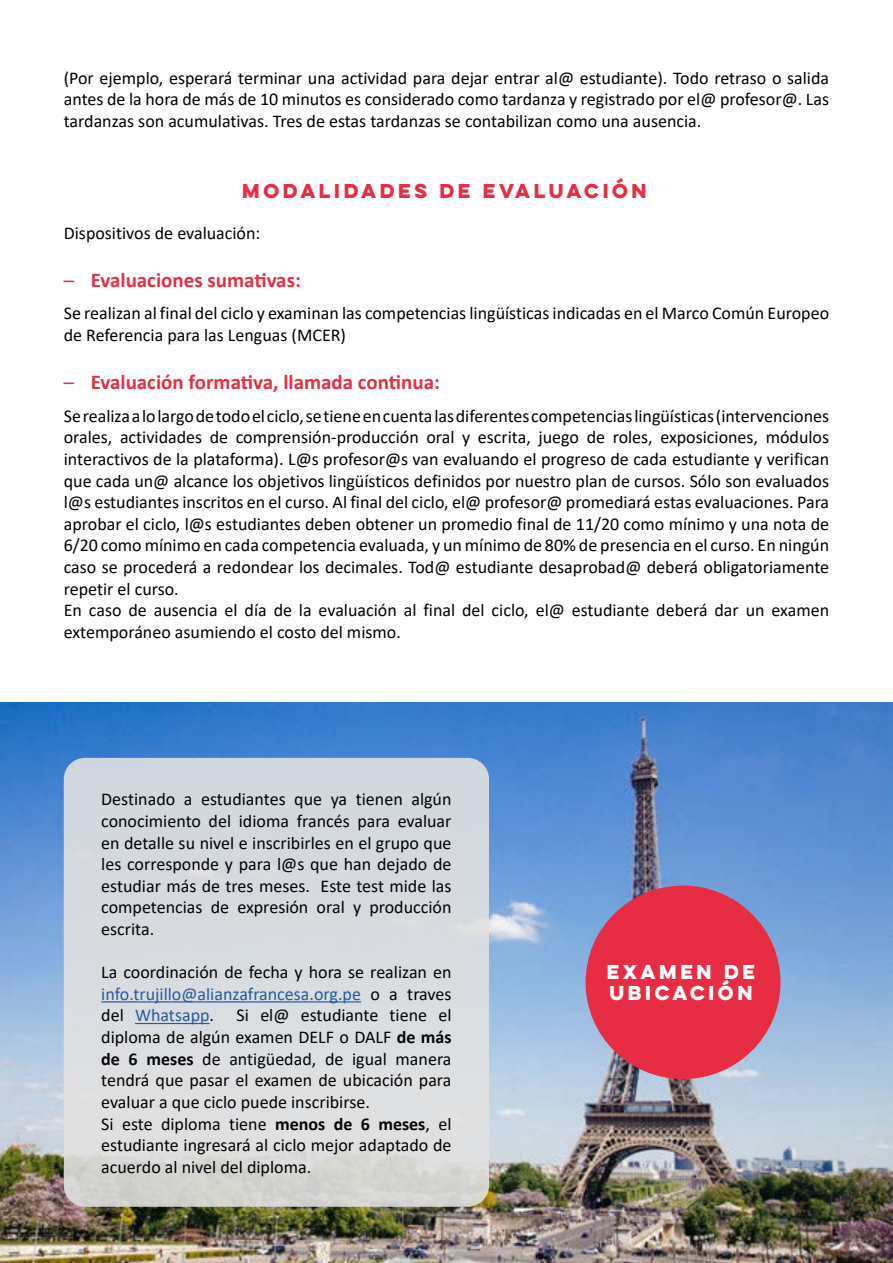
<style>
.page{position:relative;width:893px;height:1263px;background:#fff}
.page>*{position:absolute;margin:0;border:0;box-sizing:border-box;transform-origin:0 0}
.t1{font:700 21px "Calibri";color:#e72d43}
.t2{font:18px/21.6px "Calibri";color:#020203}
.t3{font:700 18px "Lulo Clean One";letter-spacing:-.025em;color:#e72d43}
.t4{font:700 18px/21.6px "Lulo Clean One";letter-spacing:-.025em;color:#fff}
.s1{font-weight:400}
.s2{color:#275b9b}
.s3{font-weight:700}
</style>
<div class="page">
<img style="left:1px;top:702px;width:892px;height:560px">
<div style="left:586px;top:885px;width:194px;height:194px;background:#e72d43;border-radius:50%"></div>
<div style="left:64px;top:758px;width:425px;height:449px;background:linear-gradient(to bottom,#d2d9e2,#dcdcdb);border-radius:21px"></div>
<hr style="left:101px;top:1001px;width:260px;height:1px;background:#275b9b">
<hr style="left:135px;top:1023px;width:75px;height:1px;background:#275b9b">
<p class="t2" style="left:64px;top:66px;width:767px;text-align:justify">(Por ejemplo, esperará terminar una actividad para dejar entrar al@ estudiante). Todo retraso o salida antes de la hora de más de 10 minutos es considerado como tardanza y registrado por el@ profesor@. Las tardanzas son acumulativas. Tres de estas tardanzas se contabilizan como una ausencia.</p>
<p class="t3" style="left:242px;top:177px;width:410px">MODALIDADES DE EVALUACIÓN</p>
<p class="t2" style="left:64px;top:222px;width:198px">Dispositivos de evaluación:</p>
<p class="t1" style="left:64px;top:265px;width:239px"><span class="s1">–</span> Evaluaciones sumativas:</p>
<p class="t2" style="left:64px;top:302px;width:767px">Se realizan al final del ciclo y examinan las competencias lingüísticas indicadas en el Marco Común Europeo de Referencia para las Lenguas (MCER)</p>
<p class="t1" style="left:64px;top:367px;width:378px"><span class="s1">–</span> Evaluación formativa, llamada continua:</p>
<p class="t2" style="left:64px;top:404px;width:767px">Se realiza a lo largo de todo el ciclo, se tiene en cuenta las diferentes competencias lingüísticas (intervenciones orales, actividades de comprensión-producción oral y escrita, juego de roles, exposiciones, módulos interactivos de la plataforma). L@s profesor@s van evaluando el progreso de cada estudiante y verifican que cada un@ alcance los objetivos lingüísticos definidos por nuestro plan de cursos. Sólo son evaluados l@s estudiantes inscritos en el curso. Al final del ciclo, el@ profesor@ promediará estas evaluaciones. Para aprobar el ciclo, l@s estudiantes deben obtener un promedio final de 11/20 como mínimo y una nota de 6/20 como mínimo en cada competencia evaluada, y un mínimo de 80% de presencia en el curso. En ningún caso se procederá a redondear los decimales. Tod@ estudiante desaprobad@ deberá obligatoriamente repetir el curso.<br>En caso de ausencia el día de la evaluación al final del ciclo, el@ estudiante deberá dar un examen extemporáneo asumiendo el costo del mismo.</p>
<p class="t2" style="left:101px;top:788px;width:352px;text-align:justify">Destinado a estudiantes que ya tienen algún conocimiento del idioma francés para evaluar en detalle su nivel e inscribirles en el grupo que les corresponde y para l@s que han dejado de estudiar más de tres meses. Este test mide las competencias de expresión oral y producción escrita.</p>
<p class="t2" style="left:101px;top:961px;width:352px;text-align:justify">La coordinación de fecha y hora se realizan en <span class="s2">info.trujillo@alianzafrancesa.org.pe</span> o a traves del <span class="s2">Whatsapp</span>.</p>
<p class="t2" style="left:101px;top:1004px;width:352px;text-indent:135px">Si el@ estudiante tiene el diploma de algún examen DELF o DALF <span class="s3">de más de 6 meses</span> de antigüedad, de igual manera tendrá que pasar el examen de ubicación para evaluar a que ciclo puede inscribirse.<br>Si este diploma tiene <span class="s3">menos de 6 meses</span>, el estudiante ingresará al ciclo mejor adaptado de acuerdo al nivel del diploma.</p>
<p class="t4" style="left:607px;top:960px;width:154px">EXAMEN DE<br>UBICACIÓN</p>
</div>
